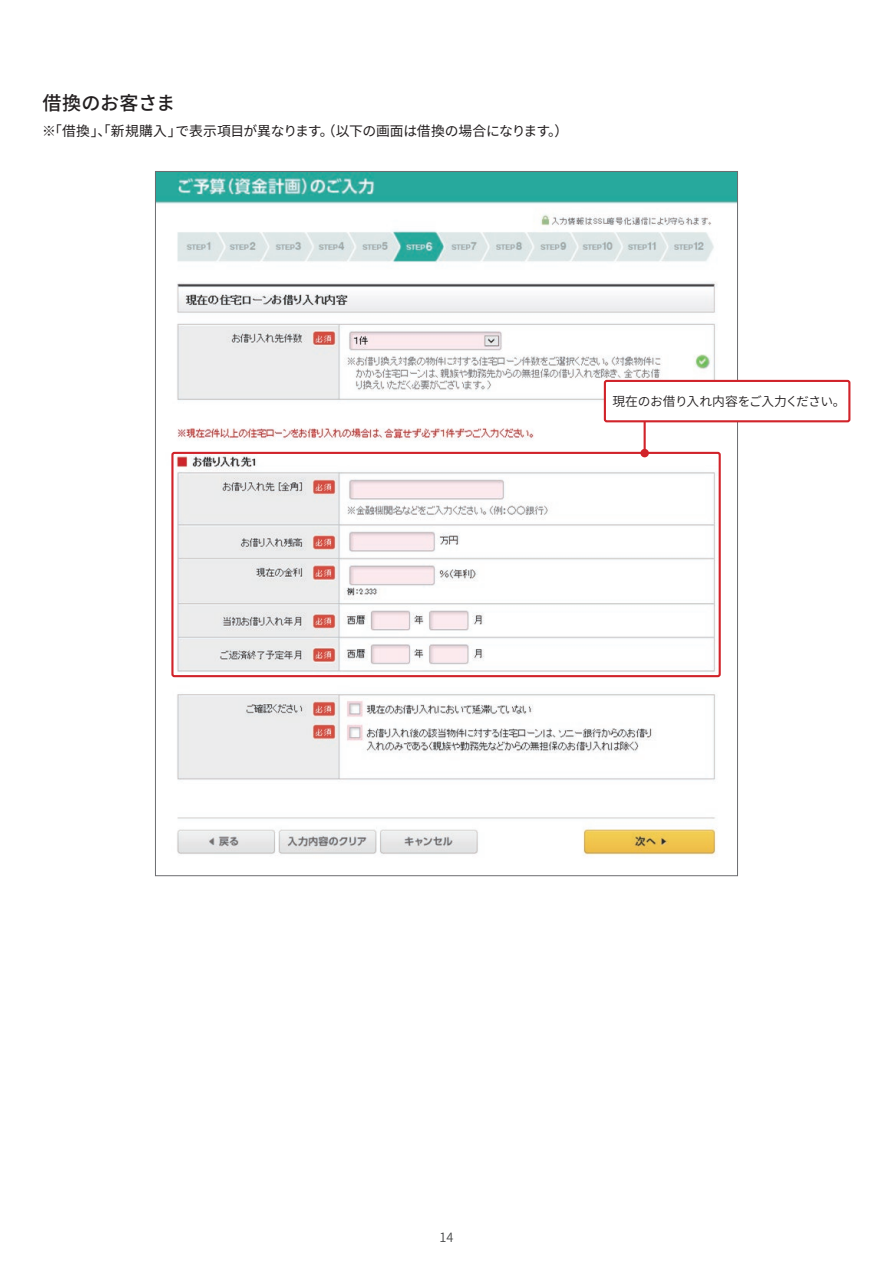
<style>
.page{position:relative;width:893px;height:1263px;background:#fff}
.page>*{position:absolute;margin:0;border:0;box-sizing:border-box;transform-origin:0 0}
.t1{font:500 19.2px "Noto Sans CJ Kjp";letter-spacing:-.005em;color:#231f20}
.t2{font:13.8px "Noto Sans CJ Kjp";letter-spacing:-.015em;color:#231f20}
.t3{font:600 12.75px "Noto Sans CJ Kjp";letter-spacing:-.015em;color:#231f20}
.t4{font:600 12.75px "Noto Sans CJ Kjp";color:#4b4c4d}
</style>
<div class="page">
<img style="left:157px;top:173px;width:579px;height:682px">
<div style="left:171px;top:452px;width:550px;height:225px;border:2px solid #d1232a;border-radius:2px"></div>
<hr style="left:644px;top:388px;width:2px;height:65px;background:#d1232a">
<div style="left:640px;top:449px;width:9px;height:8px;background:#d1232a;border-radius:50%"></div>
<div style="left:605px;top:381px;width:244px;height:40px;background:#fff;border-radius:2px"></div>
<div style="left:604px;top:380px;width:246px;height:42px;border:2px solid #d1232a;border-radius:2px"></div>
<h1 class="t1" style="left:43px;top:93px;width:134px">借換のお客さま</h1>
<p class="t2" style="left:175px;top:123px;width:395px">で表示項目が異なります。（以下の画面は借換の場合になります (。</p>
<p class="t2" style="left:42px;top:123px;width:141px">※「借換」、「新規購入」</p>
<p class="t3" style="left:612px;top:394px;width:235px">現在のお借り入れ内容をご入力ください。</p>
<p class="t4" style="left:439px;top:1230px;width:16px">14</p>
</div>
